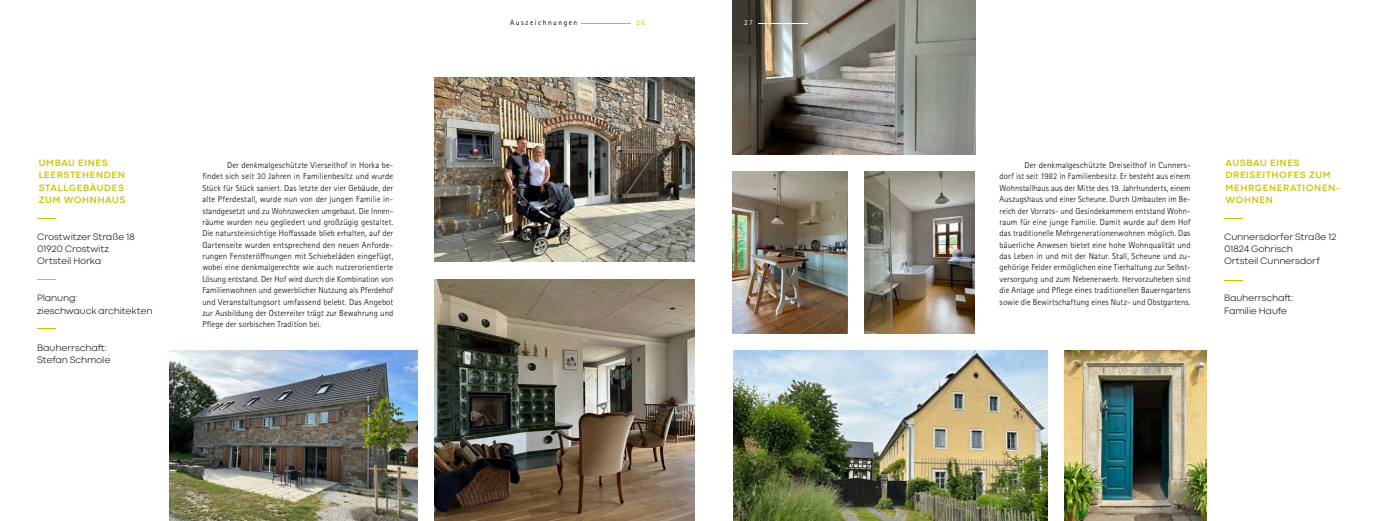
<style>
.page{position:relative;width:1389px;height:521px;background:#fff}
.page>*{position:absolute;margin:0;border:0;box-sizing:border-box;transform-origin:0 0}
.t1{font:300 9.62px/12.2px "Codec Cold";letter-spacing:-.02em;color:#000}
.t2{font:700 9.62px/12.2px "Codec Cold";letter-spacing:.06em;color:#cac500}
.A4_H_Texte_p_fließtext{font:300 8.75px/11.4px "Rotis Sans Serif Pro";letter-spacing:.01em;color:#000;text-align:justify}
.t3{font:7.44px "Rotis Sans Serif Pro";letter-spacing:.2em;color:#000}
.t4{font:7.44px "Rotis Sans Serif Pro";color:#c5be00}
.t5{font:7.44px "Rotis Sans Serif Pro";color:#fff}
</style>
<div class="page">
<img style="left:434px;top:77px;width:260px;height:185px">
<img style="left:434px;top:279px;width:260px;height:242px">
<img style="left:170px;top:350px;width:247px;height:171px">
<img style="left:864px;top:171px;width:111px;height:162px">
<img style="left:733px;top:171px;width:114px;height:162px">
<img style="left:733px;top:350px;width:315px;height:171px">
<img style="left:1064px;top:350px;width:143px;height:171px">
<img style="left:733px;top:0;width:243px;height:154px">
<hr style="left:581px;top:23px;width:50px;height:1px;background:#c5be00">
<hr style="left:758px;top:23px;width:49px;height:1px;background:#fff">
<svg style="left:37px;top:218px;width:19px;height:1px"></svg>
<svg style="left:37px;top:279px;width:19px;height:1px"></svg>
<svg style="left:37px;top:328px;width:19px;height:1px"></svg>
<svg style="left:1224px;top:218px;width:19px;height:1px"></svg>
<svg style="left:1224px;top:280px;width:19px;height:1px"></svg>
<p class="t3" style="left:510px;top:18px;width:69px">Auszeichnungen</p>
<p class="t4" style="left:636px;top:18px;width:10px">26</p>
<p class="t5" style="left:744px;top:18px;width:10px">27</p>
<p class="t2" style="left:39px;top:157px;width:89px">UMBAU EINES<br>LEERSTEHENDEN<br>STALLGEBÄUDES<br>ZUM WOHNHAUS</p>
<p class="t1" style="left:37px;top:231px;width:99px">Crostwitzer Straße 18</p>
<p class="t1" style="left:37px;top:243px;width:73px">01920 Crostwitz</p>
<p class="t1" style="left:37px;top:255px;width:66px">Ortsteil Horka</p>
<p class="t1" style="left:37px;top:292px;width:42px">Planung:</p>
<p class="t1" style="left:37px;top:304px;width:117px">zieschwauck architekten</p>
<p class="t1" style="left:37px;top:341px;width:71px">Bauherrschaft:</p>
<p class="t1" style="left:37px;top:354px;width:75px">Stefan Schmole</p>
<p class="A4_H_Texte_p_fließtext" style="left:202px;top:160px;width:193px;text-indent:25px">Der denkmalgeschützte Vierseithof in Horka be&shy;findet sich seit 30 Jahren in Familienbesitz und wurde Stück für Stück saniert. Das letzte der vier Gebäude, der alte Pferdestall, wurde nun von der jungen Familie in&shy;standgesetzt und zu Wohnzwecken umgebaut. Die Innen&shy;räume wurden neu gegliedert und großzügig gestaltet.<br>Die natursteinsichtige Hoffassade blieb erhalten, auf der Gartenseite wurden entsprechend den neuen Anforde&shy;rungen Fensteröffnungen mit Schiebeläden eingefügt, wobei eine denkmalgerechte wie auch nutzerorientierte Lösung entstand. Der Hof wird durch die Kombination von Familienwohnen und gewerblicher Nutzung als Pferdehof und Veranstaltungsort umfassend belebt. Das Angebot zur Ausbildung der Osterreiter trägt zur Bewahrung und Pflege der sorbischen Tradition bei.</p>
<p class="t2" style="left:1226px;top:157px;width:116px">AUSBAU EINES<br>DREISEITHOFES ZUM<br>MEHRGENERATIONEN-<br>WOHNEN</p>
<p class="A4_H_Texte_p_fließtext" style="left:1000px;top:160px;width:193px;text-indent:25px">Der denkmalgeschützte Dreiseithof in Cunners&shy;dorf ist seit 1982 in Familienbesitz. Er besteht aus einem Wohnstallhaus aus der Mitte des 19. Jahrhunderts, einem Auszugshaus und einer Scheune. Durch Umbauten im Be&shy;reich der Vorrats- und Gesindekammern entstand Wohn&shy;raum für eine junge Familie. Damit wurde auf dem Hof das traditionelle Mehrgenerationenwohnen möglich. Das bäuerliche Anwesen bietet eine hohe Wohnqualität und das Leben in und mit der Natur. Stall, Scheune und zu&shy;gehörige Felder ermöglichen eine Tierhaltung zur Selbst&shy;versorgung und zum Nebenerwerb. Hervorzuheben sind die Anlage und Pflege eines traditionellen Bauerngartens sowie die Bewirtschaftung eines Nutz- und Obstgartens.</p>
<p class="t1" style="left:1224px;top:231px;width:114px">Cunnersdorfer Straße 12<br>01824 Gohrisch<br>Ortsteil Cunnersdorf</p>
<p class="t1" style="left:1224px;top:292px;width:71px">Bauherrschaft:</p>
<p class="t1" style="left:1224px;top:304px;width:65px">Familie Haufe</p>
</div>
